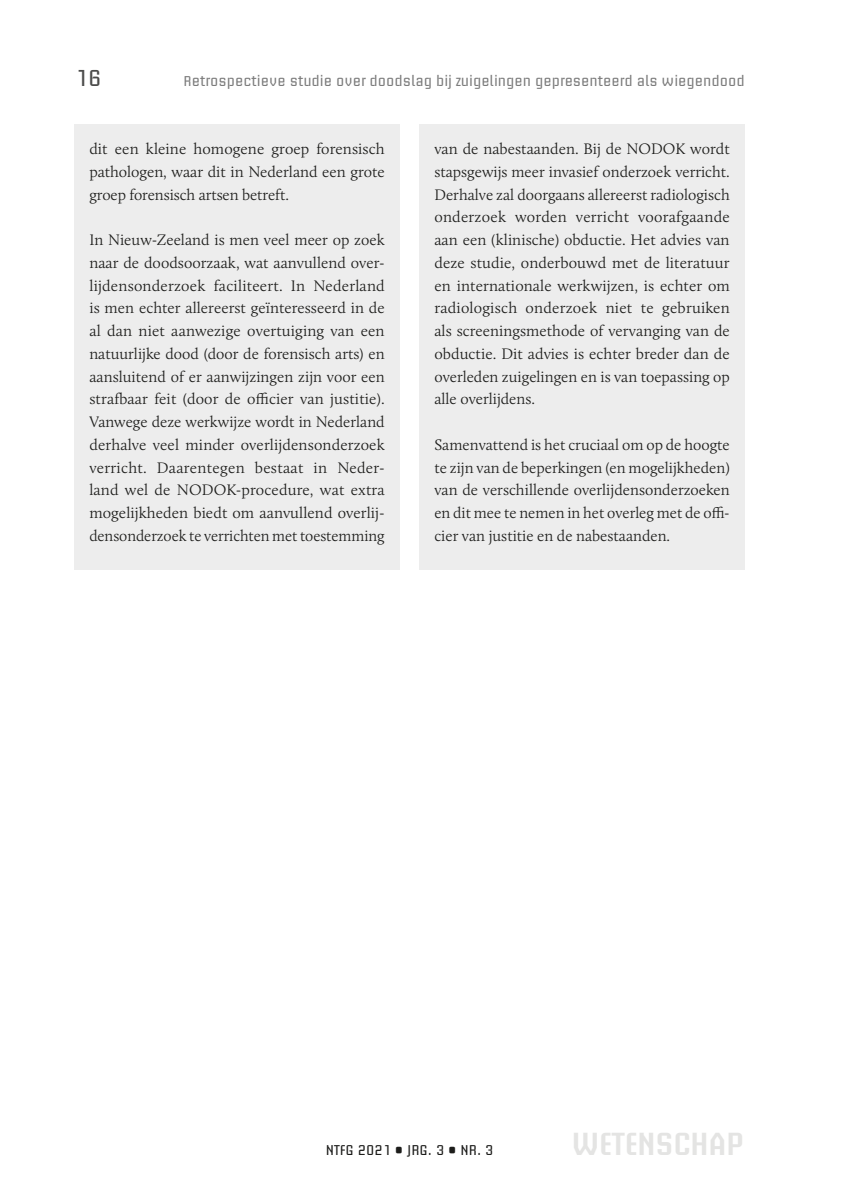
<style>
.page{position:relative;width:844px;height:1191px;background:#fff}
.page>*{position:absolute;margin:0;border:0;box-sizing:border-box;transform-origin:0 0}
.t1{font:600 31.5px "Briem Akademi Std";color:#e4e4e3}
.t2{font:22.75px "Briem Akademi Std";color:#4b4b4a}
.t3{font:300 15.75px/22.8px "Calluna";color:#1d1d1b;text-align:justify}
.t4{font:14px "Briem Akademi Std";color:#7c7c7c}
.t5{font:14px "Briem Akademi Std";color:#1d1d1b}
</style>
<div class="page">
<div style="left:74px;top:124px;width:325px;height:104px;background:#ededed"></div>
<div style="left:74px;top:208px;width:325px;height:361px;background:#ededed"></div>
<div style="left:419px;top:124px;width:325px;height:309px;background:#ededed"></div>
<div style="left:419px;top:413px;width:325px;height:156px;background:#ededed"></div>
<h2 class="t2" style="left:75px;top:65px;width:28px">16</h2>
<p class="t4" style="left:183px;top:73px;width:562px">Retrospectieve studie over doodslag bij zuigelingen gepresenteerd als wiegendood</p>
<p class="t3" style="left:89px;top:137px;width:297px">dit een kleine homogene groep forensisch pathologen, waar dit in Nederland een grote groep forensisch artsen betreft.</p>
<p class="t3" style="left:89px;top:228px;width:297px">In Nieuw-Zeeland is men veel meer op zoek naar de doodsoorzaak, wat aanvullend over&shy;lijdensonderzoek faciliteert. In Nederland is men echter allereerst geïnteresseerd in de al dan niet aanwezige overtuiging van een natuurlijke dood (door de forensisch arts) en aansluitend of er aanwijzingen zijn voor een strafbaar feit (door de officier van justitie).<br>Vanwege deze werkwijze wordt in Nederland derhalve veel minder overlijdensonderzoek verricht. Daarentegen bestaat in Neder&shy;land wel de NODOK-procedure, wat extra mogelijkheden biedt om aanvullend overlij&shy;densonderzoek te verrichten met toestemming</p>
<p class="t3" style="left:434px;top:137px;width:297px">van de nabestaanden. Bij de NODOK wordt stapsgewijs meer invasief onderzoek verricht.<br>Derhalve zal doorgaans allereerst radiologisch onderzoek worden verricht voorafgaande aan een (klinische) obductie. Het advies van deze studie, onderbouwd met de literatuur en internationale werkwijzen, is echter om radiologisch onderzoek niet te gebruiken als screeningsmethode of vervanging van de obductie. Dit advies is echter breder dan de overleden zuigelingen en is van toepassing op alle overlijdens.</p>
<p class="t3" style="left:434px;top:433px;width:297px">Samenvattend is het cruciaal om op de hoogte te zijn van de beperkingen (en mogelijkheden) van de verschillende overlijdensonderzoeken en dit mee te nemen in het overleg met de offi&shy;cier van justitie en de nabestaanden.</p>
<p class="t5" style="left:325px;top:1142px;width:169px">NTFG 2021 • JRG. 3 • NR. 3</p>
<h1 class="t1" style="left:571px;top:1126px;width:173px">WETENSCHAP</h1>
</div>
